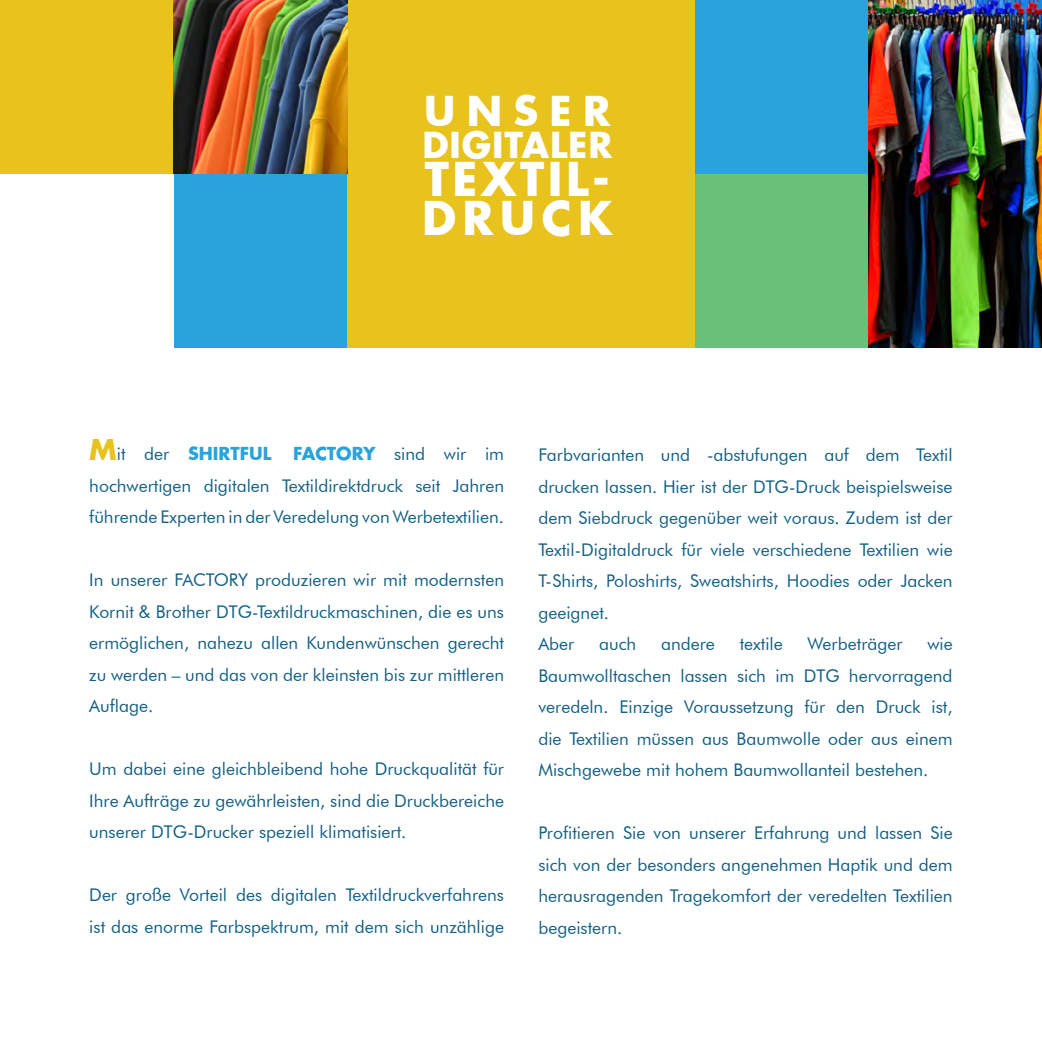
<style>
.page{position:relative;width:1042px;height:1042px;background:#fff}
.page>*{position:absolute;margin:0;border:0;box-sizing:border-box;transform-origin:0 0}
.t1{font:700 45.5px/38.5px "Futura";letter-spacing:.075em;color:#fff}
.t2{font:700 40.25px "Futura";letter-spacing:.28em;color:#fff}
.t3{font:700 35px "Futura";letter-spacing:.025em;color:#fff}
.t4{font:17.5px/31.5px "Futura BT";color:#136085;text-align:justify}
.t5{font:700 17.5px "Futura";color:#2aa2db}
.s1{font-size:28px;color:#e8c31d}
.s2{font-family:"Futura BT";font-weight:400;color:#136085}
</style>
<div class="page">
<div style="left:0;top:0;width:174px;height:174px;background:#e8c31d"></div>
<div style="left:694px;top:0;width:174px;height:174px;background:#2aa2db"></div>
<div style="left:174px;top:174px;width:173px;height:173px;background:#2aa2db"></div>
<div style="left:694px;top:174px;width:174px;height:173px;background:#68c079"></div>
<div style="left:347px;top:0;width:347px;height:347px;background:#e8c31d"></div>
<img style="left:174px;top:0;width:173px;height:174px">
<img style="left:868px;top:0;width:174px;height:347px">
<h2 class="t2" style="left:424px;top:83px;width:188px">UNSER</h2>
<h3 class="t3" style="left:422px;top:120px;width:191px">DIGITALER</h3>
<h1 class="t1" style="left:422px;top:159px;width:192px">TEXTIL-<br>DRUCK</h1>
<p class="t5" style="left:89px;top:441px;width:416px"><span class="s1">M</span><span class="s2">it der</span> SHIRTFUL FACTORY <span class="s2">sind wir im</span></p>
<p class="t4" style="left:89px;top:469px;width:416px">hochwertigen digitalen Textildirektdruck seit Jahren führende Experten in der Veredelung von Werbetextilien.</p>
<p class="t4" style="left:89px;top:564px;width:416px">In unserer FACTORY produzieren wir mit modernsten Kornit &amp; Brother DTG-Textildruckmaschinen, die es uns ermöglichen, nahezu allen Kundenwünschen gerecht zu werden – und das von der kleinsten bis zur mittleren Auflage.</p>
<p class="t4" style="left:89px;top:753px;width:416px">Um dabei eine gleichbleibend hohe Druckqualität für Ihre Aufträge zu gewährleisten, sind die Druckbereiche unserer DTG-Drucker speziell klimatisiert.</p>
<p class="t4" style="left:89px;top:879px;width:416px">Der große Vorteil des digitalen Textildruckverfahrens ist das enorme Farbspektrum, mit dem sich unzählige</p>
<p class="t4" style="left:538px;top:439px;width:416px;text-align:left">Farbvarianten und -abstufungen auf dem Textil drucken lassen. Hier ist der DTG-Druck beispielsweise dem Siebdruck gegenüber weit voraus. Zudem ist der Textil-Digitaldruck für viele verschiedene Textilien wie T-Shirts, Poloshirts, Sweatshirts, Hoodies oder Jacken geeignet.<br>Aber</p>
<p class="t4" style="left:599px;top:628px;width:39px">auch</p>
<p class="t4" style="left:661px;top:628px;width:55px">andere</p>
<p class="t4" style="left:740px;top:628px;width:45px">textile</p>
<p class="t4" style="left:807px;top:628px;width:96px">Werbeträger</p>
<p class="t4" style="left:538px;top:628px;width:416px;text-indent:389px">wie Baumwolltaschen lassen sich im DTG hervorragend veredeln. Einzige Voraussetzung für den Druck ist, die Textilien müssen aus Baumwolle oder aus einem Mischgewebe mit hohem Baumwollanteil bestehen.</p>
<p class="t4" style="left:538px;top:817px;width:416px">Profitieren Sie von unserer Erfahrung und lassen Sie sich von der besonders angenehmen Haptik und dem herausragenden Tragekomfort der veredelten Textilien begeistern.</p>
</div>
